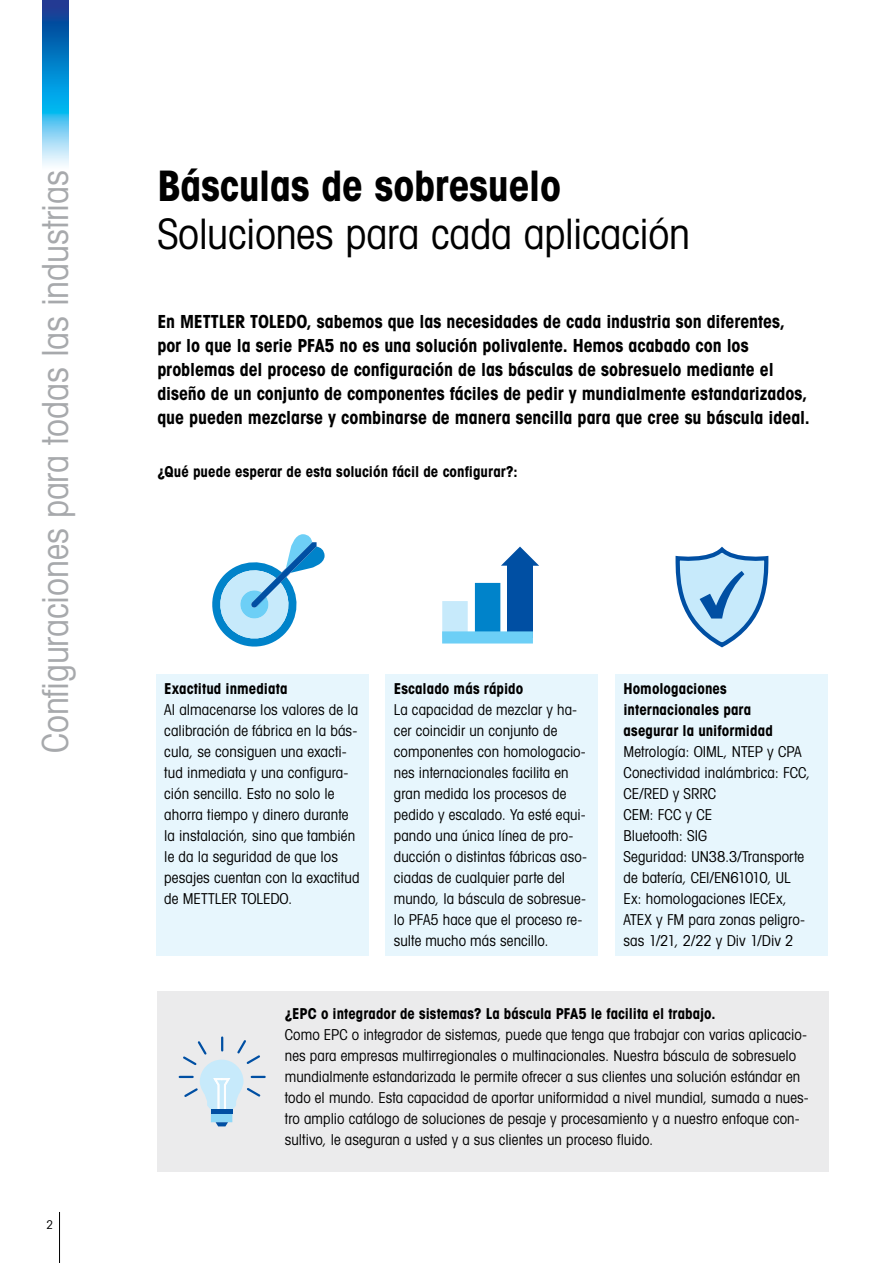
<style>
.page{position:relative;width:893px;height:1263px;background:#fff}
.page>*{position:absolute;margin:0;border:0;box-sizing:border-box;transform-origin:0 0}
.t1{font:42px "Avant Gardefor MT Bk";letter-spacing:-.01em;color:#000}
.t2{font:42px "Avant Gardefor MT Bd";letter-spacing:-.005em;color:#000}
.t3{font:36px "Avant Gardefor MT Bk";letter-spacing:-.005em;color:#a7a9ac}
.t4{font:18px/24px "Avant Gardefor MT Bd";letter-spacing:-.005em;color:#000}
.t5{font:15px/21px "Avant Gardefor MT Bk";letter-spacing:.005em;color:#000}
.t6{font:15px/21px "Avant Gardefor MT Bd";letter-spacing:.005em;color:#000}
.t7{font:12px "Avant Gardefor MT Bk";color:#000}
</style>
<div class="page">
<img style="left:43px;top:0;width:25px;height:166px">
<hr style="left:59px;top:1212px;width:1px;height:51px;background:#000">
<div style="left:157px;top:991px;width:672px;height:180px;background:#ebebec"></div>
<svg style="left:212px;top:534px;width:113px;height:113px"></svg>
<svg style="left:675px;top:546px;width:94px;height:102px"></svg>
<svg style="left:178px;top:1036px;width:88px;height:90px"></svg>
<div style="left:156px;top:674px;width:212px;height:281px;background:#e7f6fd"></div>
<div style="left:385px;top:674px;width:213px;height:281px;background:#e7f6fd"></div>
<div style="left:615px;top:674px;width:213px;height:281px;background:#e7f6fd"></div>
<div style="left:507px;top:563px;width:26px;height:74px;background:#004fa3"></div>
<svg style="left:442px;top:583px;width:91px;height:60px"></svg>
<svg style="left:501px;top:547px;width:38px;height:19px"></svg>
<h2 class="t3" style="left:33px;top:753px;width:584px;rotate:-90deg">Configuraciones para todas las industrias</h2>
<p class="t7" style="left:47px;top:1217px;width:8px">2</p>
<h1 class="t2" style="left:157px;top:158px;width:405px">Básculas de sobresuelo</h1>
<h1 class="t1" style="left:157px;top:207px;width:534px">Soluciones para cada aplicación</h1>
<p class="t4" style="left:157px;top:309px;width:654px">En METTLER TOLEDO, sabemos que las necesidades de cada industria son diferentes, por lo que la serie PFA5 no es una solución polivalente. Hemos acabado con los problemas del proceso de configuración de las básculas de sobresuelo mediante el diseño de un conjunto de componentes fáciles de pedir y mundialmente estandarizados, que pueden mezclarse y combinarse de manera sencilla para que cree su báscula ideal.</p>
<p class="t6" style="left:157px;top:460px;width:362px">¿Qué puede esperar de esta solución fácil de configurar?:</p>
<p class="t6" style="left:164px;top:677px;width:125px">Exactitud inmediata</p>
<p class="t5" style="left:164px;top:698px;width:197px">Al almacenarse los valores de la calibración de fábrica en la bás&shy;cula, se consiguen una exacti&shy;tud inmediata y una configura&shy;ción sencilla. Esto no solo le ahorra tiempo y dinero durante la instalación, sino que también le da la seguridad de que los pesajes cuentan con la exactitud de METTLER TOLEDO.</p>
<p class="t6" style="left:394px;top:677px;width:131px">Escalado más rápido</p>
<p class="t5" style="left:394px;top:698px;width:195px">La capacidad de mezclar y ha&shy;cer coincidir un conjunto de componentes con homologacio&shy;nes internacionales facilita en gran medida los procesos de pedido y escalado. Ya esté equi&shy;pando una única línea de pro&shy;ducción o distintas fábricas aso&shy;ciadas de cualquier parte del mundo, la báscula de sobresue&shy;lo PFA5 hace que el proceso re&shy;sulte mucho más sencillo.</p>
<p class="t6" style="left:623px;top:677px;width:151px">Homologaciones internacionales para asegurar la uniformidad</p>
<p class="t5" style="left:623px;top:740px;width:188px">Metrología: OIML, NTEP y CPA<br>Conectividad inalámbrica: FCC,<br>CE/RED y SRRC<br>CEM: FCC y CE<br>Bluetooth: SIG<br>Seguridad: UN38.3/Transporte de batería, CEI/EN61010, UL<br>Ex: homologaciones IECEx,<br>ATEX y FM para zonas peligro&shy;sas 1/21, 2/22 y Div 1/Div 2</p>
<p class="t6" style="left:285px;top:1003px;width:432px">¿EPC o integrador de sistemas? La báscula PFA5 le facilita el trabajo.</p>
<p class="t5" style="left:285px;top:1024px;width:525px">Como EPC o integrador de sistemas, puede que tenga que trabajar con varias aplicacio&shy;nes para empresas multirregionales o multinacionales. Nuestra báscula de sobresuelo mundialmente estandarizada le permite ofrecer a sus clientes una solución estándar en todo el mundo. Esta capacidad de aportar uniformidad a nivel mundial, sumada a nues&shy;tro amplio catálogo de soluciones de pesaje y procesamiento y a nuestro enfoque con&shy;sultivo, le aseguran a usted y a sus clientes un proceso fluido.</p>
</div>
